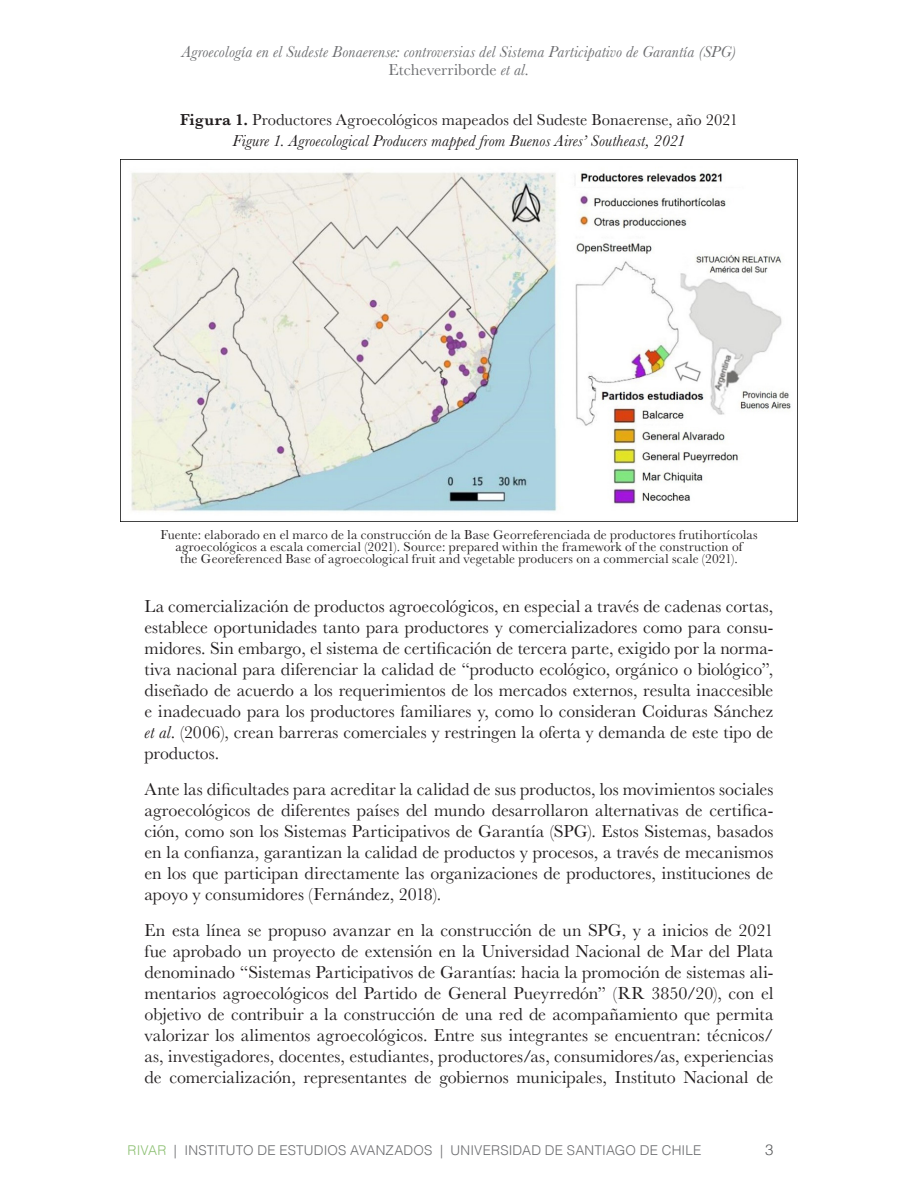
<style>
.page{position:relative;width:918px;height:1188px;background:#fff}
.page>*{position:absolute;margin:0;border:0;box-sizing:border-box;transform-origin:0 0}
.t1{font:18px/21px "Baskerville";letter-spacing:-.005em;color:#231f20;text-align:justify}
.t2{font:italic 16.5px/21px "Baskerville";letter-spacing:.01em;color:#231f20;text-align:center}
.t3{font:italic 16.5px/17.5px "Baskerville";letter-spacing:.015em;color:#6c6d70;text-align:center}
.t4{font:300 15px "Helvetica";color:#57585a}
.t5{font:13.5px/12px "Baskerville";letter-spacing:.01em;color:#231f20;text-align:center}
.t6{font:300 13.5px "Helvetica";letter-spacing:.01em;color:#6c6d70}
.s1{font-style:normal}
.s2{font-weight:600;font-style:normal}
.s3{font-style:italic}
.s4{color:#8fc175}
</style>
<div class="page">
<img style="left:120px;top:160px;width:678px;height:361px">
<p class="t3" style="left:182px;top:43px;width:556px">Agroecología en el Sudeste Bonaerense: controversias del Sistema Participativo de Garantía (SPG)<br><span class="s1">Etcheverriborde</span> et al.</p>
<p class="t2" style="left:180px;top:110px;width:559px"><span class="s2">Figura 1.</span> <span class="s1">Productores Agroecológicos mapeados del Sudeste Bonaerense, año 2021<br></span>Figure 1. Agroecological Producers mapped from Buenos Aires’ Southeast, 2021</p>
<p class="t5" style="left:160px;top:529px;width:599px">Fuente: elaborado en el marco de la construcción de la Base Georreferenciada de productores frutihortícolas agroecológicos a escala comercial (2021). Source: prepared within the framework of the construction of<br>the Georeferenced Base of agroecological fruit and vegetable producers on a commercial scale (2021).</p>
<p class="t1" style="left:145px;top:596px;width:630px">La comercialización de productos agroecológicos, en especial a través de cadenas cortas, establece oportunidades tanto para productores y comercializadores como para consu&shy;midores. Sin embargo, el sistema de certificación de tercera parte, exigido por la norma&shy;tiva nacional para diferenciar la calidad de “producto ecológico, orgánico o biológico”, diseñado de acuerdo a los requerimientos de los mercados externos, resulta inaccesible e inadecuado para los productores familiares y, como lo consideran Coiduras Sánchez <span class="s3">et al</span>. (2006), crean barreras comerciales y restringen la oferta y demanda de este tipo de productos.</p>
<p class="t1" style="left:145px;top:779px;width:630px">Ante las dificultades para acreditar la calidad de sus productos, los movimientos sociales agroecológicos de diferentes países del mundo desarrollaron alternativas de certifica&shy;ción, como son los Sistemas Participativos de Garantía (SPG). Estos Sistemas, basados en la confianza, garantizan la calidad de productos y procesos, a través de mecanismos en los que participan directamente las organizaciones de productores, instituciones de apoyo y consumidores (Fernández, 2018).</p>
<p class="t1" style="left:145px;top:920px;width:630px">En esta línea se propuso avanzar en la construcción de un SPG, y a inicios de 2021 fue aprobado un proyecto de extensión en la Universidad Nacional de Mar del Plata denominado “Sistemas Participativos de Garantías: hacia la promoción de sistemas ali&shy;mentarios agroecológicos del Partido de General Pueyrredón” (RR 3850/20), con el objetivo de contribuir a la construcción de una red de acompañamiento que permita valorizar los alimentos agroecológicos. Entre sus integrantes se encuentran: técnicos/ as, investigadores, docentes, estudiantes, productores/as, consumidores/as, experiencias de comercialización, representantes de gobiernos municipales, Instituto Nacional de</p>
<p class="t6" style="left:128px;top:1138px;width:575px"><span class="s4">RIVAR</span> | INSTITUTO DE ESTUDIOS AVANZADOS | UNIVERSIDAD DE SANTIAGO DE CHILE</p>
<p class="t4" style="left:765px;top:1137px;width:10px">3</p>
</div>
